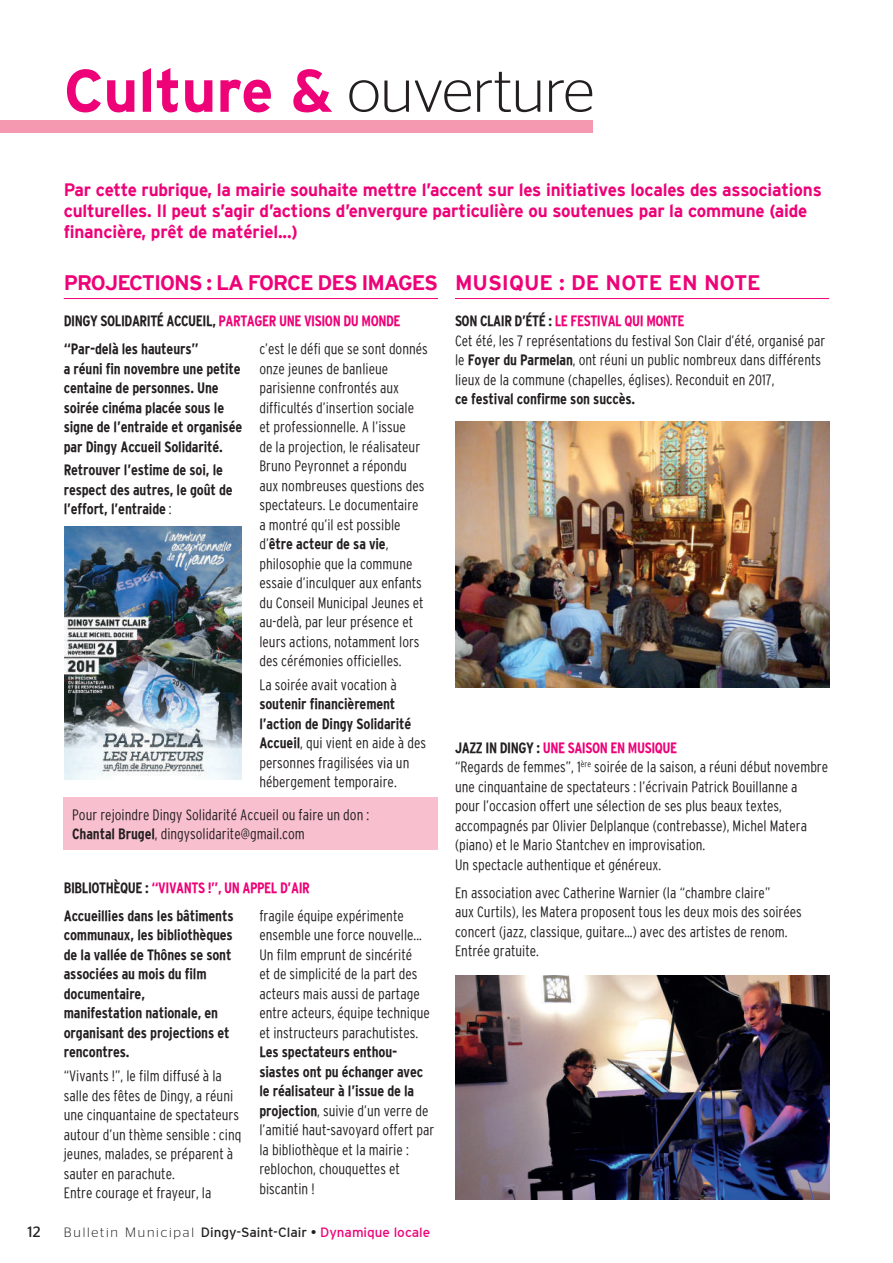
<style>
.page{position:relative;width:893px;height:1263px;background:#fff}
.page>*{position:absolute;margin:0;border:0;box-sizing:border-box;transform-origin:0 0}
.t1{font:300 60px "Stag Sans";color:#231f20}
.t2{font:700 21px "Interstate";letter-spacing:-.05em;color:#ed0277}
.t3{font:700 21px "Interstate";color:#ed0277}
.t4{font:700 18px/21px "Interstate";letter-spacing:-.01em;color:#ed0277;scale:.95 1}
.t5{font:300 condensed 15px/19.5px "Interstate";color:#231f20}
.t6{font:700 condensed 15px/19.5px "Interstate";letter-spacing:-.01em;color:#231f20}
.t7{font:700 condensed 15px/28px "Interstate";letter-spacing:-.03em;color:#231f20}
.t8{font:15px "Stag Sans";color:#231f20}
.t9{font:13.5px "Interstate";color:#231f20}
.s1{font-family:"Interstate";font-weight:700;color:#ed0277}
.s2{color:#ed0277}
.s3{font-weight:300}
.s4{font-weight:700}
.s5{font-family:"Stag Sans";font-weight:300}
.s6{font-weight:700;color:#ed0277}
</style>
<div class="page">
<div style="left:0;top:120px;width:592px;height:13px;background:#f499b0"></div>
<hr style="left:64px;top:298px;width:374px;height:1px;background:#ed0277">
<div style="left:64px;top:797px;width:374px;height:53px;background:#f8c0ce"></div>
<hr style="left:455px;top:298px;width:374px;height:1px;background:#ed0277">
<img style="left:64px;top:527px;width:178px;height:252px">
<img style="left:455px;top:975px;width:374px;height:224px">
<img style="left:455px;top:421px;width:374px;height:267px">
<h1 class="t1" style="left:64px;top:58px;width:532px"><span class="s1">Culture &amp;</span> ouverture</h1>
<p class="t4" style="left:64px;top:179px;width:799px">Par cette rubrique, la mairie souhaite mettre l’accent sur les initiatives locales des associations culturelles. Il peut s’agir d’actions d’envergure particulière ou soutenues par la commune (aide financière, prêt de matériel...)</p>
<h2 class="t2" style="left:64px;top:271px;width:376px">PROJECTIONS : LA FORCE DES IMAGES</h2>
<p class="t7" style="left:64px;top:307px;width:338px">DINGY SOLIDARITÉ ACCUEIL, <span class="s2">PARTAGER UNE VISION DU MONDE </span>“Par-delà les hauteurs”</p>
<p class="t6" style="left:64px;top:359px;width:180px">a réuni fin novembre une petite centaine de personnes. Une soirée cinéma placée sous le signe de l’entraide et organisée par Dingy Accueil Solidarité.</p>
<p class="t6" style="left:64px;top:460px;width:170px">Retrouver l’estime de soi, le respect des autres, le goût de l’effort, l’entraide <span class="s3">:</span></p>
<p class="t5" style="left:259px;top:339px;width:170px">c’est le défi que se sont donnés onze jeunes de banlieue parisienne confrontés aux difficultés d’insertion sociale et professionnelle. A l’issue<br>de la projection, le réalisateur<br>Bruno Peyronnet a répondu aux nombreuses questions des spectateurs. Le documentaire a montré qu’il est possible d’<span class="s4">être acteur de sa vie</span>, philosophie que la commune essaie d’inculquer aux enfants du Conseil Municipal Jeunes et au-delà, par leur présence et leurs actions, notamment lors des cérémonies officielles.</p>
<p class="t5" style="left:259px;top:675px;width:139px">La soirée avait vocation à</p>
<p class="t5" style="left:259px;top:694px;width:168px"><span class="s4">soutenir financièrement l’action de Dingy Solidarité<br>Accueil</span>, qui vient en aide à des personnes fragilisées via un hébergement temporaire.</p>
<p class="t5" style="left:72px;top:804px;width:299px">Pour rejoindre Dingy Solidarité Accueil ou faire un don :<br><span class="s4">Chantal Brugel</span>, dingysolidarite@gmail.com</p>
<p class="t7" style="left:64px;top:873px;width:248px">BIBLIOTHÈQUE : <span class="s2">“VIVANTS !”, UN APPEL D’AIR<br></span>Accueillies dans les bâtiments</p>
<p class="t6" style="left:64px;top:925px;width:171px">communaux, les bibliothèques de la vallée de Thônes se sont associées au mois du film documentaire,<br>manifestation nationale, en organisant des projections et rencontres.</p>
<p class="t5" style="left:64px;top:1066px;width:179px">“Vivants !”, le film diffusé à la salle des fêtes de Dingy, a réuni une cinquantaine de spectateurs autour d’un thème sensible : cinq jeunes, malades, se préparent à sauter en parachute.<br>Entre courage et frayeur, la</p>
<p class="t5" style="left:259px;top:906px;width:172px">fragile équipe expérimente ensemble une force nouvelle...<br>Un film emprunt de sincérité<br>et de simplicité de la part des acteurs mais aussi de partage entre acteurs, équipe technique et instructeurs parachutistes.</p>
<p class="t5" style="left:259px;top:1042px;width:177px"><span class="s4">Les spectateurs enthou&shy;siastes ont pu échanger avec le réalisateur à l’issue de la projection</span>, suivie d’un verre de l’amitié haut-savoyard offert par la bibliothèque et la mairie : reblochon, chouquettes et biscantin !</p>
<p class="t8" style="left:28px;top:1223px;width:14px">12</p>
<p class="t9" style="left:64px;top:1224px;width:368px"><span class="s5">Bulletin Municipal</span> Dingy-Saint-Clair • <span class="s2">Dynamique locale</span></p>
<h2 class="t3" style="left:455px;top:271px;width:307px">MUSIQUE : DE NOTE EN NOTE</h2>
<p class="t5" style="left:455px;top:311px;width:372px"><span class="s4">SON CLAIR D’ÉTÉ :</span> <span class="s6">LE FESTIVAL QUI MONTE<br></span>Cet été, les 7 représentations du festival Son Clair d’été, organisé par le <span class="s4">Foyer du Parmelan</span>, ont réuni un public nombreux dans différents lieux de la commune (chapelles, églises). Reconduit en 2017,</p>
<p class="t6" style="left:455px;top:389px;width:182px">ce festival confirme son succès.</p>
<p class="t5" style="left:455px;top:738px;width:375px"><span class="s4">JAZZ IN DINGY :</span> <span class="s6">UNE SAISON EN MUSIQUE<br></span>“Regards de femmes”, 1<sup>ère</sup> soirée de la saison, a réuni début novembre une cinquantaine de spectateurs : l’écrivain Patrick Bouillanne a<br>pour l’occasion offert une sélection de ses plus beaux textes, accompagnés par Olivier Delplanque (contrebasse), Michel Matera (piano) et le Mario Stantchev en improvisation.<br>Un spectacle authentique et généreux.</p>
<p class="t5" style="left:455px;top:883px;width:348px">En association avec Catherine Warnier (la “chambre claire”<br>aux Curtils), les Matera proposent tous les deux mois des soirées concert (jazz, classique, guitare...) avec des artistes de renom.<br>Entrée gratuite.</p>
</div>
